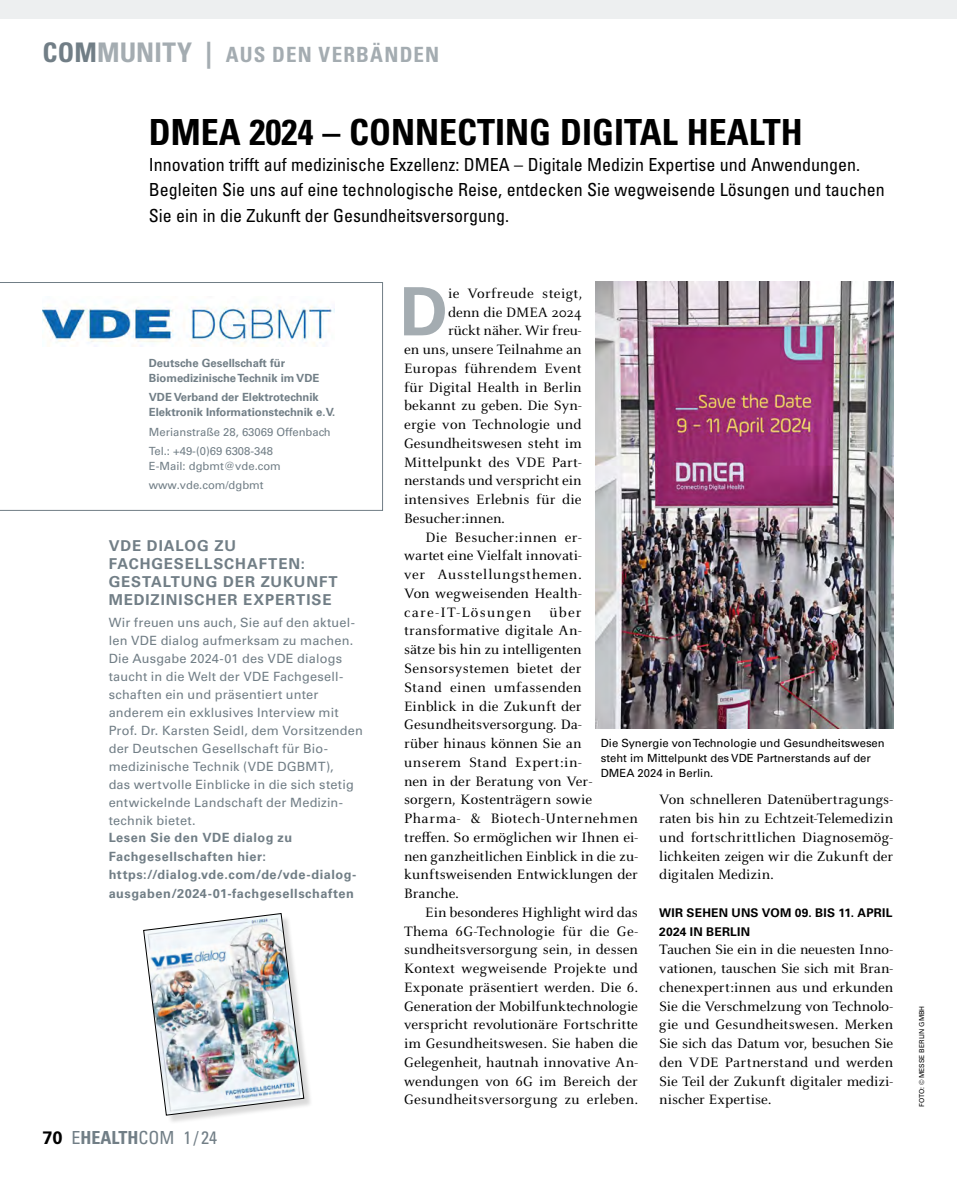
<style>
.page{position:relative;width:957px;height:1191px;background:#fff}
.page>*{position:absolute;margin:0;border:0;box-sizing:border-box;transform-origin:0 0}
.t1{font:700 66.9px "Univers LT Std";color:#a4acb1}
.t2{font:700 condensed 36px "Univers LT Std";color:#000}
.t3{font:700 condensed 21px "Univers LT Std";letter-spacing:.055em;color:#a4acb1}
.t4{font:condensed 18px/25.5px "Univers LT Std";color:#000}
.t5{font:condensed 18px "Univers LT Std";color:#717e86}
.t6{font:15px/18.8px "Celeste OT";letter-spacing:.005em;color:#000;text-align:justify}
.t7{font:700 15px/18px "Univers LT Std";letter-spacing:.06em;color:#717e86}
.t8{font:15px "Celeste OT";letter-spacing:.03em;color:#000}
.t9{font:15px "Celeste OT";letter-spacing:.04em;color:#000}
.t10{font:15px "Celeste OT";letter-spacing:.085em;color:#000}
.t11{font:15px "Celeste OT";letter-spacing:.025em;color:#000}
.t12{font:12.75px/18px "Univers LT Std";letter-spacing:.015em;color:#717e86}
.t13{font:700 12.75px/18.8px "Univers LT Std";letter-spacing:.04em;color:#717e86}
.t14{font:700 12px/18.8px "Univers LT Std";letter-spacing:.02em;color:#000}
.t15{font:700 11.25px/15px "Univers LT Std";color:#717e86}
.t16{font:11.25px/15px "Univers LT Std";color:#000}
.t17{font:11.25px/19.2px "Univers LT Std";color:#717e86}
.t18{font:6.75px "Univers LT Std";color:#000}
.s1{font-size:27px;color:#717e86}
.s2{font-size:27px}
.s3{font-weight:700;font-stretch:normal;color:#000}
.s4{font-weight:700}
</style>
<div class="page">
<div style="left:0;top:0;width:957px;height:19px;background:#edeff0"></div>
<svg style="left:0;top:282px;width:383px;height:229px"></svg>
<img style="left:43px;top:296px;width:291px;height:50px">
<img style="left:595px;top:282px;width:298px;height:446px">
<div style="left:145px;top:915px;width:168px;height:209px;background:#000;opacity:.15"></div>
<img style="left:143px;top:913px;width:161px;height:202px">
<h3 class="t3" style="left:43px;top:42px;width:398px"><span class="s1">COM</span><span class="s2">MUNITY |</span> AUS DEN VERBÄNDEN</h3>
<h2 class="t2" style="left:149px;top:110px;width:655px">DMEA 2024 – CONNECTING DIGITAL HEALTH</h2>
<p class="t4" style="left:149px;top:151px;width:737px">Innovation trifft auf medizinische Exzellenz: DMEA – Digitale Medizin Expertise und Anwendungen.<br>Begleiten Sie uns auf eine technologische Reise, entdecken Sie wegweisende Lösungen und tauchen<br>Sie ein in die Zukunft der Gesundheitsversorgung.</p>
<p class="t15" style="left:149px;top:356px;width:172px">Deutsche Gesellschaft für<br>Biomedizinische Technik im VDE</p>
<p class="t15" style="left:149px;top:390px;width:188px">VDE Verband der Elektrotechnik<br>Elektronik Informationstechnik e.V.</p>
<p class="t17" style="left:149px;top:422px;width:183px">Merianstraße 28, 63069 Offenbach<br>Tel.: +49-(0)69 6308-348</p>
<p class="t17" style="left:149px;top:456px;width:134px">E-Mail: dgbmt@vde.com www.vde.com/dgbmt</p>
<p class="t7" style="left:109px;top:537px;width:231px">VDE DIALOG ZU<br>FACHGESELLSCHAFTEN:<br>GESTALTUNG DER ZUKUNFT<br>MEDIZINISCHER EXPERTISE</p>
<p class="t12" style="left:109px;top:614px;width:256px">Wir freuen uns auch, Sie auf den aktuel&shy;len VDE dialog aufmerksam zu machen.<br>Die Ausgabe 2024-01 des VDE dialogs taucht in die Welt der VDE Fachgesell&shy;schaften ein und präsentiert unter anderem ein exklusives Interview mit Prof. Dr. Karsten Seidl, dem Vorsitzenden der Deutschen Gesellschaft für Bio&shy;medizinische Technik (VDE DGBMT),<br>das wertvolle Einblicke in die sich stetig entwickelnde Landschaft der Medizin&shy;technik bietet.</p>
<p class="t13" style="left:109px;top:828px;width:249px">Lesen Sie den VDE dialog zu Fachgesellschaften hier: https://dialog.vde.com/de/vde-dialog&shy;ausgaben/2024-01-fachgesellschaften</p>
<p class="t5" style="left:43px;top:1126px;width:176px"><span class="s3">70</span> E<span class="s4">HEALTH</span>COM 1 / 24</p>
<h1 class="t1" style="left:400px;top:272px;width:50px">D</h1>
<p class="t11" style="left:448px;top:284px;width:135px">ie Vorfreude steigt,</p>
<p class="t6" style="left:448px;top:302px;width:135px">denn die DMEA 2024</p>
<p class="t6" style="left:448px;top:321px;width:135px">rückt näher. Wir freu-</p>
<p class="t6" style="left:404px;top:340px;width:179px">en uns, unsere Teilnahme an</p>
<p class="t6" style="left:404px;top:359px;width:179px">Europas führendem Event</p>
<p class="t6" style="left:404px;top:377px;width:179px">für Digital Health in Berlin</p>
<p class="t6" style="left:404px;top:396px;width:179px">bekannt zu geben. Die Syn-</p>
<p class="t6" style="left:404px;top:415px;width:179px">ergie von Technologie und</p>
<p class="t6" style="left:404px;top:434px;width:179px">Gesundheitswesen steht im</p>
<p class="t6" style="left:404px;top:452px;width:179px">Mittelpunkt des VDE Part-</p>
<p class="t6" style="left:404px;top:471px;width:179px">nerstands und verspricht ein</p>
<p class="t6" style="left:404px;top:490px;width:179px">intensives Erlebnis für die</p>
<p class="t6" style="left:404px;top:509px;width:102px">Besucher:innen.</p>
<p class="t6" style="left:425px;top:527px;width:158px">Die Besucher:innen er-</p>
<p class="t6" style="left:404px;top:546px;width:179px">wartet eine Vielfalt innovati-</p>
<p class="t9" style="left:404px;top:566px;width:179px">ver Ausstellungsthemen.</p>
<p class="t6" style="left:404px;top:584px;width:179px">Von wegweisenden Health-</p>
<p class="t10" style="left:404px;top:603px;width:179px">care-IT-Lösungen über</p>
<p class="t6" style="left:404px;top:621px;width:179px">transformative digitale An-</p>
<p class="t6" style="left:404px;top:640px;width:179px">sätze bis hin zu intelligenten</p>
<p class="t6" style="left:404px;top:659px;width:179px">Sensorsystemen bietet der</p>
<p class="t6" style="left:404px;top:677px;width:179px">Stand einen umfassenden</p>
<p class="t6" style="left:404px;top:696px;width:179px">Einblick in die Zukunft der</p>
<p class="t6" style="left:404px;top:715px;width:179px">Gesundheitsversorgung. Da-</p>
<p class="t6" style="left:404px;top:734px;width:179px">rüber hinaus können Sie an</p>
<p class="t8" style="left:404px;top:753px;width:179px">unserem Stand Expert:in-</p>
<p class="t6" style="left:404px;top:771px;width:190px">nen in der Beratung von Ver-</p>
<p class="t6" style="left:404px;top:790px;width:190px">sorgern, Kostenträgern sowie</p>
<p class="t8" style="left:404px;top:809px;width:235px">Pharma- &amp; Biotech-Unternehmen</p>
<p class="t6" style="left:404px;top:827px;width:235px">treffen. So ermöglichen wir Ihnen ei-</p>
<p class="t6" style="left:404px;top:846px;width:235px">nen ganzheitlichen Einblick in die zu-</p>
<p class="t6" style="left:404px;top:865px;width:235px">kunftsweisenden Entwicklungen der</p>
<p class="t6" style="left:404px;top:884px;width:56px">Branche.</p>
<p class="t6" style="left:425px;top:902px;width:214px">Ein besonderes Highlight wird das</p>
<p class="t6" style="left:404px;top:921px;width:235px">Thema 6G-Technologie für die Ge-</p>
<p class="t6" style="left:404px;top:940px;width:235px">sundheitsversorgung sein, in dessen</p>
<p class="t6" style="left:404px;top:959px;width:235px">Kontext wegweisende Projekte und</p>
<p class="t6" style="left:404px;top:977px;width:235px">Exponate präsentiert werden. Die 6.</p>
<p class="t6" style="left:404px;top:996px;width:235px">Generation der Mobilfunktechnologie</p>
<p class="t6" style="left:404px;top:1015px;width:235px">verspricht revolutionäre Fortschritte</p>
<p class="t6" style="left:404px;top:1034px;width:235px">im Gesundheitswesen. Sie haben die</p>
<p class="t6" style="left:404px;top:1052px;width:235px">Gelegenheit, hautnah innovative An-</p>
<p class="t6" style="left:404px;top:1071px;width:235px">wendungen von 6G im Bereich der</p>
<p class="t6" style="left:404px;top:1090px;width:235px">Gesundheitsversorgung zu erleben.</p>
<p class="t16" style="left:601px;top:736px;width:285px">Die Synergie von Technologie und Gesundheitswesen steht im Mittelpunkt des VDE Partnerstands auf der<br>DMEA 2024 in Berlin.</p>
<p class="t6" style="left:659px;top:790px;width:235px">Von schnelleren Datenübertragungs&shy;raten bis hin zu Echtzeit-Telemedizin und fortschrittlichen Diagnosemög&shy;lichkeiten zeigen wir die Zukunft der digitalen Medizin.</p>
<p class="t14" style="left:659px;top:903px;width:235px">WIR SEHEN UNS VOM 09. BIS 11. APRIL<br>2024 IN BERLIN</p>
<p class="t6" style="left:659px;top:940px;width:235px">Tauchen Sie ein in die neuesten Inno&shy;vationen, tauschen Sie sich mit Bran&shy;chenexpert:innen aus und erkunden Sie die Verschmelzung von Technolo&shy;gie und Gesundheitswesen. Merken Sie sich das Datum vor, besuchen Sie den VDE Partnerstand und werden Sie Teil der Zukunft digitaler medizi&shy;nischer Expertise.</p>
<p class="t18" style="left:918px;top:1107px;width:103px;rotate:-90deg">FOTO: © MESSE BERLIN GMBH</p>
</div>
